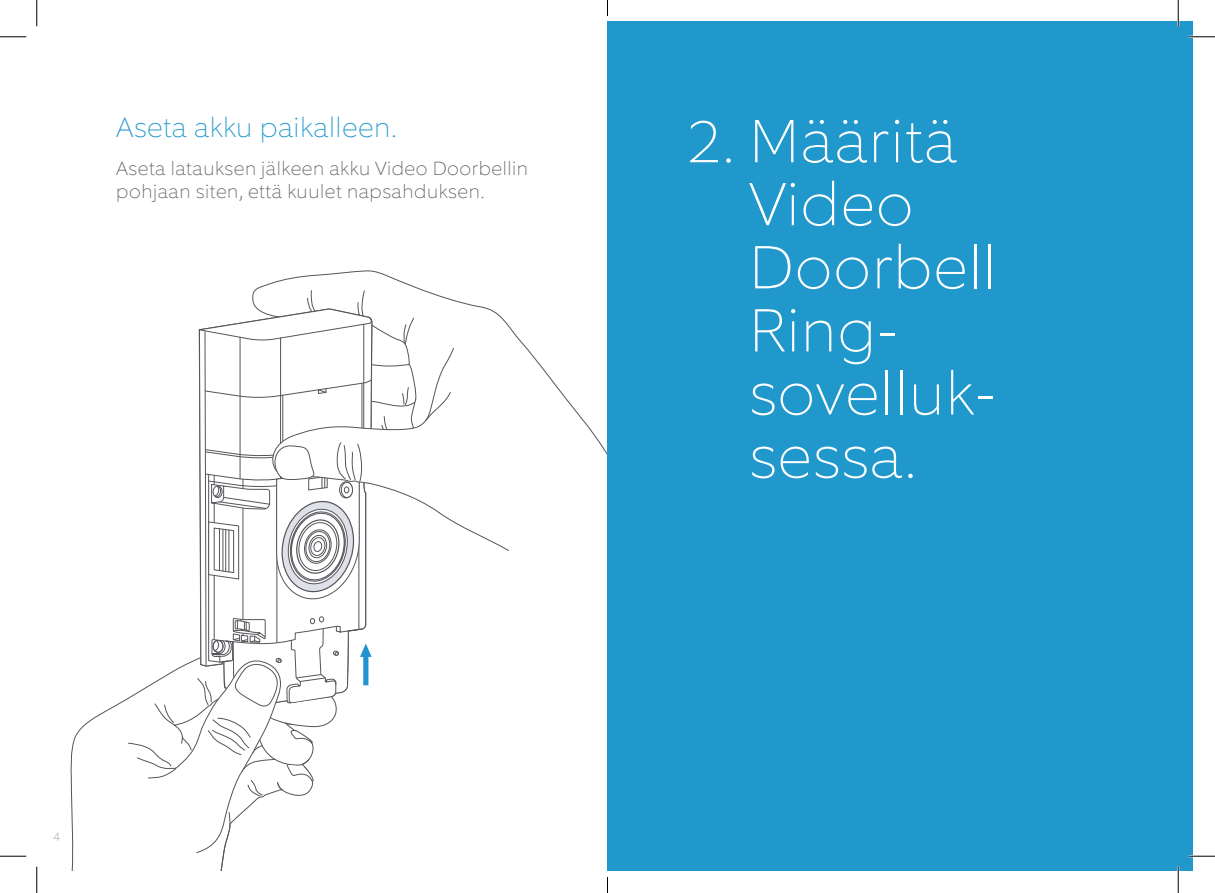
<style>
.page{position:relative;width:1215px;height:893px;background:#fff}
.page>*{position:absolute;margin:0;border:0;box-sizing:border-box;transform-origin:0 0}
.Big_Blue_Header{font:100 61.25px/63px "Equip";letter-spacing:.02em;color:#fff}
.Big_Blue_Header-2{font:100 28px "Equip";letter-spacing:.02em;color:#2198cc}
.Body_Copy{font:100 19.25px/22.8px "Equip";letter-spacing:.03em;color:#54555a}
.t1{font:100 12.25px "Equip";color:#939598}
</style>
<div class="page">
<svg style="left:70px;top:698px;width:58px;height:171px"></svg>
<svg style="left:373px;top:270px;width:234px;height:281px"></svg>
<svg style="left:128px;top:290px;width:323px;height:579px"></svg>
<div style="left:607px;top:22px;width:586px;height:848px;background:#2198cc"></div>
<hr style="left:1188px;top:36px;width:26px;height:2px;background:#fff">
<hr style="left:1188px;top:854px;width:26px;height:2px;background:#fff">
<hr style="left:1177px;top:0;width:2px;height:26px;background:#fff">
<hr style="left:1177px;top:866px;width:2px;height:26px;background:#fff">
<svg style="left:0;top:36px;width:26px;height:1px"></svg>
<svg style="left:1188px;top:36px;width:26px;height:1px"></svg>
<svg style="left:0;top:855px;width:26px;height:1px"></svg>
<svg style="left:1188px;top:855px;width:26px;height:1px"></svg>
<svg style="left:36px;top:0;width:1px;height:26px"></svg>
<svg style="left:36px;top:866px;width:1px;height:26px"></svg>
<svg style="left:1177px;top:0;width:1px;height:26px"></svg>
<svg style="left:1177px;top:866px;width:1px;height:26px"></svg>
<svg style="left:607px;top:0;width:1px;height:16px"></svg>
<svg style="left:607px;top:877px;width:1px;height:15px"></svg>
<p class="Big_Blue_Header-2" style="left:116px;top:110px;width:282px">Aseta akku paikalleen.</p>
<p class="Body_Copy" style="left:116px;top:157px;width:413px">Aseta latauksen jälkeen akku Video Doorbellin pohjaan siten, että kuulet napsahduksen.</p>
<p class="t1" style="left:53px;top:828px;width:8px">4</p>
<p class="Big_Blue_Header" style="left:749px;top:109px;width:248px;text-indent:-62px">2. Määritä<br>Video<br>Doorbell<br>Ring&shy;sovelluk&shy;sessa.</p>
</div>
